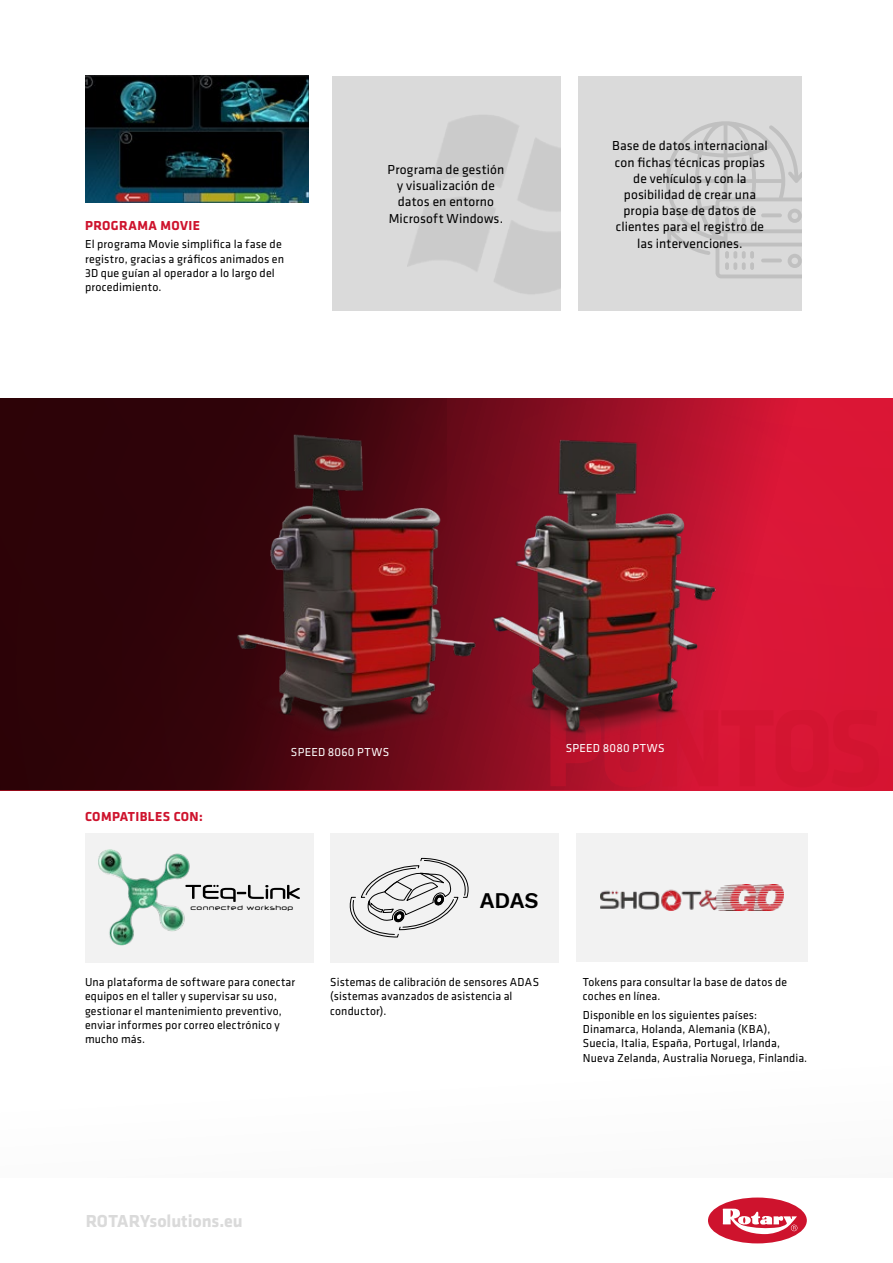
<style>
.page{position:relative;width:893px;height:1263px;background:#fff}
.page>*{position:absolute;margin:0;border:0;box-sizing:border-box;transform-origin:0 0}
.t1{font:600 22.05px "Work Sans";color:#000}
.t2{font:700 18px "Klavika";letter-spacing:-.005em;color:#dadada}
.t3{font:13.5px/16.2px "Klavika";letter-spacing:.005em;color:#000;text-align:center}
.t4{font:700 13.5px "Klavika";letter-spacing:.03em;color:#ce132d}
.t5{font:12px/14.2px "Klavika";letter-spacing:.01em;color:#000}
.t6{font:12px "Klavika";letter-spacing:.025em;color:#fff}
.t7{font:500 7.5px "Neuropol";letter-spacing:.1em;color:#000}
</style>
<div class="page">
<svg style="left:708px;top:1197px;width:99px;height:47px"></svg>
<svg style="left:446px;top:399px;width:447px;height:391px;background:#d01533"></svg>
<img style="left:85px;top:76px;width:223px;height:127px">
<div style="left:85px;top:833px;width:228px;height:129px;background:#f2f2f2"></div>
<div style="left:330px;top:833px;width:229px;height:129px;background:#f2f2f2"></div>
<div style="left:576px;top:833px;width:232px;height:129px;background:#f2f2f2"></div>
<img style="left:600px;top:885px;width:184px;height:26px">
<svg style="left:192px;top:885px;width:108px;height:17px"></svg>
<img style="left:98px;top:850px;width:94px;height:95px">
<svg style="left:349px;top:858px;width:120px;height:80px"></svg>
<div style="left:332px;top:76px;width:228px;height:234px;background:linear-gradient(to right,#dbdbdb,#d1d1d1)"></div>
<div style="left:578px;top:76px;width:223px;height:234px;background:#dadada"></div>
<svg style="left:666px;top:121px;width:135px;height:157px"></svg>
<img style="left:508px;top:410px;width:230px;height:339px">
<img style="left:446px;top:403px;width:62px;height:350px">
<svg style="left:0;top:398px;width:446px;height:393px;background:#410c11"></svg>
<p class="t4" style="left:85px;top:218px;width:117px">PROGRAMA MOVIE</p>
<p class="t5" style="left:85px;top:237px;width:201px">El programa Movie simplifica la fase de registro, gracias a gráficos animados en 3D que guían al operador a lo largo del procedimiento.</p>
<p class="t3" style="left:388px;top:162px;width:118px">Programa de gestión y visualización de datos en entorno<br>Microsoft Windows.</p>
<p class="t3" style="left:612px;top:138px;width:157px">Base de datos internacional con fichas técnicas propias de vehículos y con la posibilidad de crear una propia base de datos de clientes para el registro de las intervenciones.</p>
<p class="t4" style="left:85px;top:809px;width:119px">COMPATIBLES CON:</p>
<p class="t6" style="left:291px;top:746px;width:100px">SPEED 8060 PTWS</p>
<p class="t6" style="left:566px;top:742px;width:100px">SPEED 8080 PTWS</p>
<p class="t7" style="left:190px;top:903px;width:104px">connected workshop</p>
<h1 class="t1" style="left:480px;top:884px;width:60px">ADAS</h1>
<p class="t5" style="left:85px;top:975px;width:212px">Una plataforma de software para conectar equipos en el taller y supervisar su uso, gestionar el mantenimiento preventivo, enviar informes por correo electrónico y mucho más.</p>
<p class="t5" style="left:330px;top:975px;width:210px">Sistemas de calibración de sensores ADAS (sistemas avanzados de asistencia al conductor).</p>
<p class="t5" style="left:583px;top:975px;width:206px">Tokens para consultar la base de datos de coches en línea.</p>
<p class="t5" style="left:583px;top:1008px;width:226px">Disponible en los siguientes países:<br>Dinamarca, Holanda, Alemania (KBA), Suecia, Italia, España, Portugal, Irlanda, Nueva Zelanda, Australia Noruega, Finlandia.</p>
<h2 class="t2" style="left:86px;top:1211px;width:159px">ROTARYsolutions.eu</h2>
</div>
